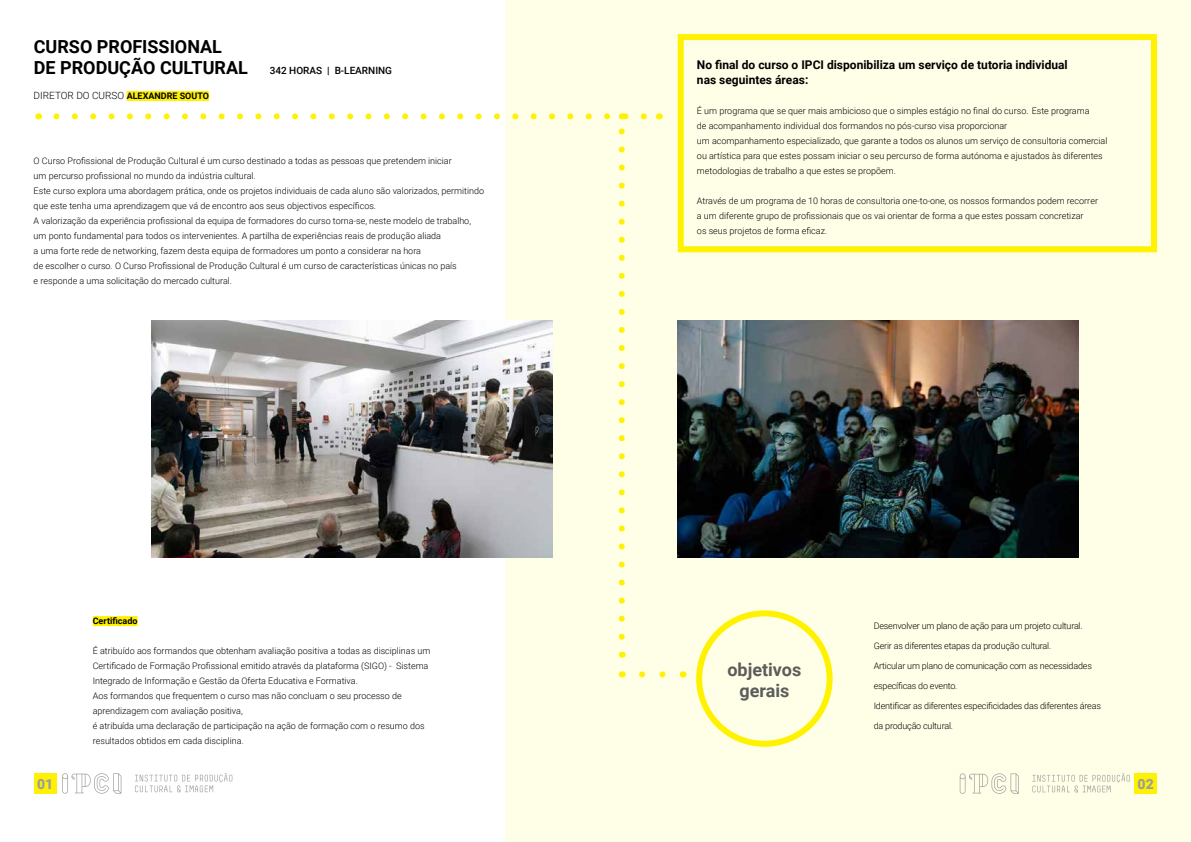
<style>
.page{position:relative;width:1191px;height:842px;background:#fff}
.page>*{position:absolute;margin:0;border:0;box-sizing:border-box;transform-origin:0 0}
.t1{font:700 18px "Roboto";color:#000}
.t2{font:700 18px/21.6px "Roboto";color:#5c5c5b;text-align:center}
.t3{font:900 14px "Roboto";color:#9d9d9c}
.t4{font:700 12px/15px "Roboto";color:#000}
.t5{font:500 10px "Roboto";color:#000}
.t6{font:300 10px "Roboto";color:#000}
.t7{font:300 9px/15px "Roboto";color:#000}
.t8{font:300 9px "Roboto";letter-spacing:-.02em;color:#000}
.t9{font:700 9px "Roboto";color:#000}
.s1{font-weight:700;font-size:18px}
.s2{font-weight:700;font-size:9px}
</style>
<div class="page">
<div style="left:505px;top:0;width:686px;height:842px;background:#fffee6"></div>
<svg style="left:62px;top:773px;width:59px;height:21px"></svg>
<svg style="left:135px;top:773px;width:97px;height:19px"></svg>
<div style="left:34px;top:773px;width:23px;height:21px;background:#fff200"></div>
<svg style="left:959px;top:773px;width:60px;height:21px"></svg>
<svg style="left:1032px;top:773px;width:97px;height:19px"></svg>
<div style="left:1134px;top:773px;width:23px;height:21px;background:#fff200"></div>
<div style="left:696px;top:610px;width:136px;height:137px;border:6px solid #fff200;border-radius:50%"></div>
<div style="left:677px;top:34px;width:480px;height:218px;border:6px solid #fff200"></div>
<img style="left:677px;top:320px;width:401px;height:237px">
<svg style="left:642px;top:671px;width:24px;height:6px"></svg>
<img style="left:152px;top:320px;width:401px;height:237px">
<div style="left:93px;top:616px;width:45px;height:10px;background:#fff200"></div>
<svg style="left:619px;top:128px;width:6px;height:509px"></svg>
<svg style="left:56px;top:113px;width:591px;height:6px"></svg>
<div style="left:127px;top:91px;width:82px;height:10px;background:#fff200"></div>
<h1 class="t1" style="left:34px;top:34px;width:190px">CURSO PROFISSIONAL</h1>
<p class="t5" style="left:34px;top:64px;width:360px"><span class="s1">DE PRODUÇÃO CULTURAL</span> 342 HORAS | B-LEARNING</p>
<p class="t6" style="left:34px;top:88px;width:177px">DIRETOR DO CURSO <span class="s2">ALEXANDRE SOUTO</span></p>
<p class="t7" style="left:34px;top:153px;width:452px">O Curso Profissional de Produção Cultural é um curso destinado a todas as pessoas que pretendem iniciar<br>um percurso profissional no mundo da indústria cultural.<br>Este curso explora uma abordagem prática, onde os projetos individuais de cada aluno são valorizados, permitindo que este tenha uma aprendizagem que vá de encontro aos seus objectivos específicos.<br>A valorização da experiência profissional da equipa de formadores do curso torna-se, neste modelo de trabalho, um ponto fundamental para todos os intervenientes. A partilha de experiências reais de produção aliada<br>a uma forte rede de networking, fazem desta equipa de formadores um ponto a considerar na hora<br>de escolher o curso. O Curso Profissional de Produção Cultural é um curso de características únicas no país<br>e responde a uma solicitação do mercado cultural.</p>
<p class="t9" style="left:93px;top:615px;width:46px">Certificado</p>
<p class="t7" style="left:93px;top:643px;width:339px">É atribuído aos formandos que obtenham avaliação positiva a todas as disciplinas um Certificado de Formação Profissional emitido através da plataforma (SIGO) - Sistema Integrado de Informação e Gestāo da Oferta Educativa e Formativa.<br>Aos formandos que frequentem o curso mas não concluam o seu processo de aprendizagem com avaliação positiva,<br>é atribuída uma declaração de participação na ação de formação com o resumo dos resultados obtidos em cada disciplina.</p>
<h3 class="t4" style="left:697px;top:57px;width:372px">No final do curso o IPCI disponibiliza um serviço de tutoria individual nas seguintes áreas:</h3>
<p class="t7" style="left:697px;top:103px;width:412px">É um programa que se quer mais ambicioso que o simples estágio no final do curso. Este programa<br>de acompanhamento individual dos formandos no pós-curso visa proporcionar<br>um acompanhamento especializado, que garante a todos os alunos um serviço de consultoria comercial ou artística para que estes possam iniciar o seu percurso de forma autónoma e ajustados às diferentes metodologias de trabalho a que estes se propõem.</p>
<p class="t7" style="left:697px;top:193px;width:402px">Através de um programa de 10 horas de consultoria one-to-one, os nossos formandos podem recorrer a um diferente grupo de profissionais que os vai orientar de forma a que estes possam concretizar<br>os seus projetos de forma eficaz.</p>
<h1 class="t2" style="left:727px;top:658px;width:75px">objetivos gerais</h1>
<p class="t8" style="left:873px;top:620px;width:210px">Desenvolver um plano de ação para um projeto cultural.</p>
<p class="t8" style="left:873px;top:640px;width:179px">Gerir as diferentes etapas da produção cultural.</p>
<p class="t8" style="left:873px;top:660px;width:220px">Articular um plano de comunicação com as necessidades</p>
<p class="t8" style="left:873px;top:680px;width:85px">específicas do evento.</p>
<p class="t8" style="left:873px;top:700px;width:229px">Identificar as diferentes especificidades das diferentes áreas</p>
<p class="t8" style="left:873px;top:720px;width:81px">da produção cultural.</p>
<h2 class="t3" style="left:37px;top:774px;width:18px">01</h2>
<h2 class="t3" style="left:1137px;top:774px;width:18px">02</h2>
</div>
